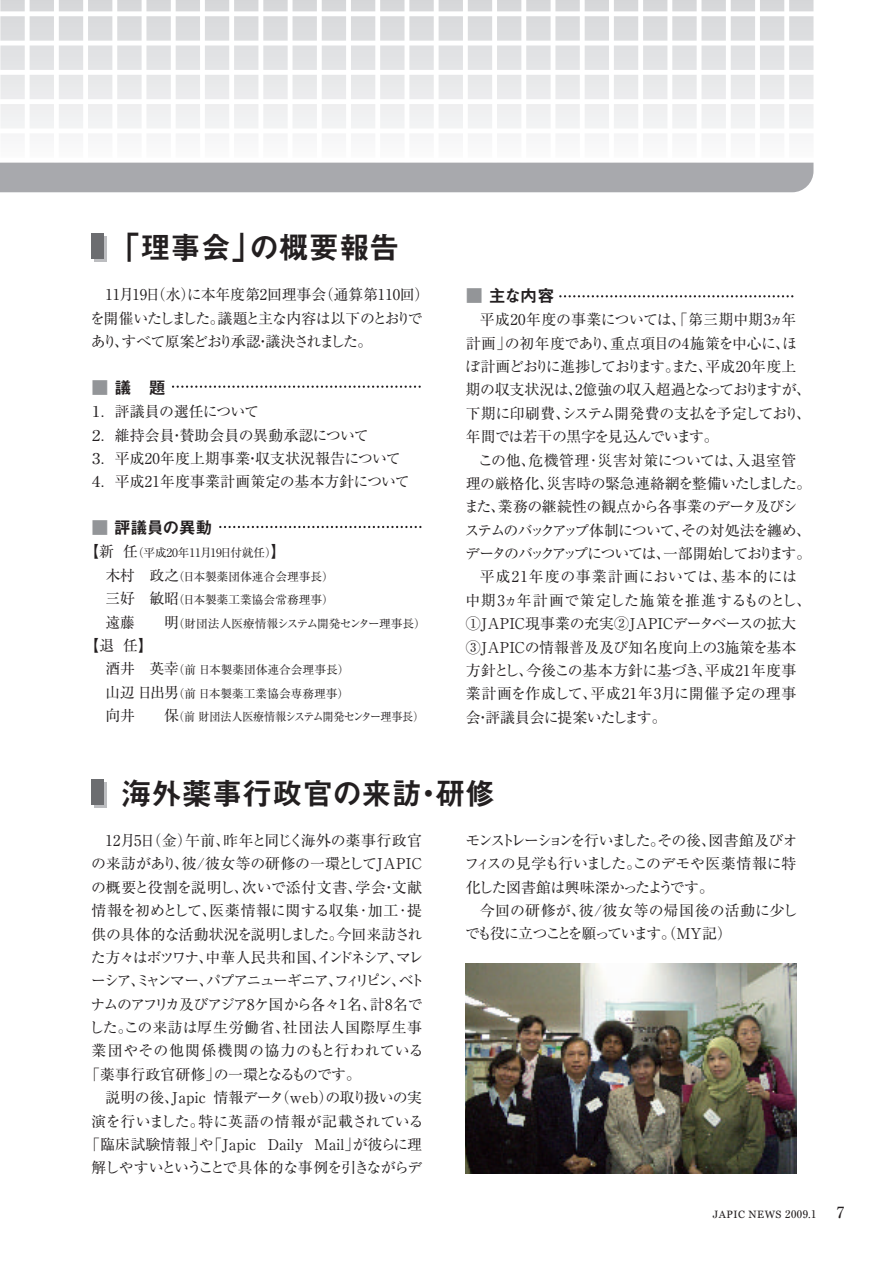
<style>
.page{position:relative;width:893px;height:1263px;background:#fff}
.page>*{position:absolute;margin:0;border:0;box-sizing:border-box;transform-origin:0 0}
.t1{font:30.9px "Midashi Go Pro MB31 90 pv RKSJ H";color:#231f20}
.t2{font:30.75px "Midashi Go Pro MB31 90 pv RKSJ H";color:#231f20}
.t3{font:16.95px "Midashi Go Pro MB31 90 pv RKSJ H";letter-spacing:-.045em;color:#231f20}
.t4{font:15.45px "Ryumin Pro Medium 90 pv RKSJ H";color:#231f20}
.t5{font:14.85px/23.4px "Ryumin Pro Regular 90 pv RKSJ H";letter-spacing:-.02em;color:#231f20}
.t6{font:14.85px/23.4px "Ryumin Pro Regular 90 pv RKSJ H";letter-spacing:.01em;color:#231f20}
.t7{font:14.85px "Ryumin Pro Regular 90 pv RKSJ H";letter-spacing:.005em;color:#231f20}
.t8{font:14.85px/23.4px "Ryumin Pro Regular 90 pv RKSJ H";letter-spacing:-.045em;color:#231f20}
.t9{font:14.85px "Ryumin Pro Regular 90 pv RKSJ H";letter-spacing:-.115em;color:#231f20}
.t10{font:14.85px "Ryumin Pro Regular 90 pv RKSJ H";letter-spacing:-.07em;color:#231f20}
.t11{font:14.85px "Ryumin Pro Regular 90 pv RKSJ H";letter-spacing:.025em;color:#231f20}
.t12{font:14.85px "Ryumin Pro Regular 90 pv RKSJ H";letter-spacing:-.065em;color:#231f20}
.t13{font:14.85px "Ryumin Pro Regular 90 pv RKSJ H";letter-spacing:-.13em;color:#231f20}
.t14{font:14.85px "Ryumin Pro Regular 90 pv RKSJ H";letter-spacing:.05em;color:#231f20}
.t15{font:14.85px "Ryumin Pro Regular 90 pv RKSJ H";letter-spacing:.045em;color:#231f20}
.t16{font:14.85px "Ryumin Pro Regular 90 pv RKSJ H";letter-spacing:.075em;color:#231f20}
.t17{font:14.85px "Ryumin Pro Regular 90 pv RKSJ H";letter-spacing:.03em;color:#231f20}
.t18{font:11.7px/23.4px "Ryumin Pro Regular 90 pv RKSJ H";color:#231f20}
.t19{font:10.65px "Georgia";letter-spacing:.05em;color:#231f20}
.s1{color:#939598}
.s2{font-size:14.85px}
.s3{font-family:"Ryumin Pro Medium 90 pv RKSJ H"}
</style>
<div class="page">
<svg style="left:0;top:0;width:813px;height:41px"></svg>
<div style="left:0;top:163px;width:813px;height:29px;background:#a8a9ad"></div>
<div style="left:95px;top:236px;width:12px;height:26px;background:#bcbdc0"></div>
<div style="left:92px;top:234px;width:12px;height:25px;background:#6c6d70"></div>
<div style="left:95px;top:782px;width:12px;height:26px;background:#bcbdc0"></div>
<div style="left:92px;top:780px;width:12px;height:25px;background:#6c6d70"></div>
<img style="left:465px;top:964px;width:331px;height:209px">
<svg style="left:173px;top:386px;width:248px;height:2px"></svg>
<svg style="left:560px;top:295px;width:234px;height:2px"></svg>
<svg style="left:220px;top:526px;width:202px;height:2px"></svg>
<h1 class="t1" style="left:110px;top:236px;width:291px">「理事会」の概要報告</h1>
<p class="t8" style="left:90px;top:285px;width:341px;text-indent:15px">11月19日（水）に本年度第2回理事会（通算第110回）を開催いたしました。議題と主な内容は以下のとおりであり、すべて原案どおり承認・議決されました。</p>
<p class="t3" style="left:92px;top:381px;width:76px"><span class="s1">■</span> 議　題</p>
<p class="t6" style="left:89px;top:402px;width:322px">１．評議員の選任について<br>２．維持会員・賛助会員の異動承認について<br>３．平成20年度上期事業・収支状況報告について<br>４．平成21年度事業計画策定の基本方針について</p>
<p class="t3" style="left:92px;top:521px;width:123px"><span class="s1">■</span> 評議員の異動</p>
<p class="t18" style="left:105px;top:543px;width:322px;text-indent:-21px"><span class="s2">【新 任</span>（平成20年11月19日付就任）<span class="s2">】<br>木村　政之</span>（日本製薬団体連合会理事長）<br><span class="s2">三好　敏昭</span>（日本製薬工業協会常務理事）<br><span class="s2">遠藤　　明</span>（財団法人医療情報システム開発センター理事長）</p>
<p class="t5" style="left:84px;top:636px;width:70px">【退 任】</p>
<p class="t18" style="left:105px;top:660px;width:320px"><span class="s2">酒井　英幸</span>（前 日本製薬団体連合会理事長）<br><span class="s2">山辺 日出男</span>（前 日本製薬工業協会専務理事）<br><span class="s2">向井　　保</span>（前 財団法人医療情報システム開発センター理事長）</p>
<p class="t3" style="left:466px;top:289px;width:90px"><span class="s1">■</span> 主な内容</p>
<p class="t5" style="left:465px;top:310px;width:347px;text-indent:14px">平成20年度の事業については、「第三期中期3ヵ年計画」の初年度であり、重点項目の4施策を中心に、ほぼ計画どおりに進捗しております。また、平成20年度上期の収支状況は、2億強の収入超過となっておりますが、下期に印刷費、システム開発費の支払を予定しており、年間では若干の黒字を見込んでいます。</p>
<p class="t11" style="left:478px;top:454px;width:320px">この他、危機管理･災害対策については、入退室管</p>
<p class="t5" style="left:466px;top:474px;width:347px">理の厳格化、災害時の緊急連絡網を整備いたしました。</p>
<p class="t5" style="left:464px;top:497px;width:335px">また、業務の継続性の観点から各事業のデータ及びシ</p>
<p class="t10" style="left:464px;top:525px;width:348px">ステムのバックアップ体制について、その対処法を纏め、</p>
<p class="t13" style="left:465px;top:548px;width:347px">データのバックアップについては、一部開始しております。</p>
<p class="t16" style="left:480px;top:571px;width:319px">平成21年度の事業計画においては、基本的には</p>
<p class="t6" style="left:465px;top:591px;width:347px">中期3ヵ年計画で策定した施策を推進するものとし、</p>
<p class="t7" style="left:466px;top:618px;width:332px">①JAPIC現事業の充実②JAPICデータベースの拡大</p>
<p class="t7" style="left:466px;top:641px;width:332px">③JAPICの情報普及及び知名度向上の3施策を基本</p>
<p class="t11" style="left:466px;top:665px;width:332px">方針とし、今後この基本方針に基づき、平成21年度事</p>
<p class="t14" style="left:466px;top:688px;width:332px">業計画を作成して、平成21年3月に開催予定の理事</p>
<p class="t12" style="left:466px;top:712px;width:202px">会・評議員会に提案いたします。</p>
<h2 class="t2" style="left:121px;top:782px;width:376px">海外薬事行政官の来訪・研修</h2>
<p class="t5" style="left:105px;top:831px;width:318px">12月5日（金）午前、昨年と同じく海外の薬事行政官</p>
<p class="t5" style="left:91px;top:854px;width:332px">の来訪があり、彼/彼女等の研修の一環としてJAPIC</p>
<p class="t7" style="left:91px;top:882px;width:332px">の概要と役割を説明し、次いで添付文書、学会・文献</p>
<p class="t5" style="left:92px;top:901px;width:332px">情報を初めとして、医薬情報に関する収集･加工･提</p>
<p class="t5" style="left:92px;top:924px;width:332px">供の具体的な活動状況を説明しました。今回来訪され</p>
<p class="t9" style="left:91px;top:952px;width:334px">た方々はボツワナ、中華人民共和国、インドネシア、マレ</p>
<p class="t9" style="left:91px;top:975px;width:335px">ーシア、ミャンマー、パプアニューギニア、フィリピン、ベト</p>
<p class="t12" style="left:91px;top:999px;width:333px">ナムのアフリカ及びアジア8ケ国から各々1名、計8名で</p>
<p class="t15" style="left:89px;top:1022px;width:334px">した。この来訪は厚生労働省、社団法人国際厚生事</p>
<p class="t17" style="left:92px;top:1045px;width:333px">業団やその他関係機関の協力のもと行われている</p>
<p class="t5" style="left:85px;top:1065px;width:277px">「薬事行政官研修」の一環となるものです。</p>
<p class="t5" style="left:105px;top:1088px;width:318px">説明の後、Japic 情報データ（web）の取り扱いの実</p>
<p class="t5" style="left:92px;top:1111px;width:333px">演を行いました。特に英語の情報が記載されている</p>
<p class="t6" style="left:85px;top:1135px;width:338px">「臨床試験情報」や「Japic Daily Mail」が彼らに理</p>
<p class="t10" style="left:92px;top:1162px;width:332px">解しやすいということで具体的な事例を引きながらデ</p>
<p class="t5" style="left:464px;top:831px;width:334px;text-align:justify">モンストレーションを行いました。その後、図書館及びオフィスの見学も行いました。このデモや医薬情報に特化した図書館は興味深かったようです。</p>
<p class="t5" style="left:465px;top:901px;width:334px;text-indent:15px">今回の研修が、彼/彼女等の帰国後の活動に少しでも役に立つことを願っています。（MY記）</p>
<p class="t19" style="left:712px;top:1208px;width:105px">JAPIC NEWS <span class="s3">2009.1</span></p>
<p class="t4" style="left:836px;top:1206px;width:9px">7</p>
</div>
